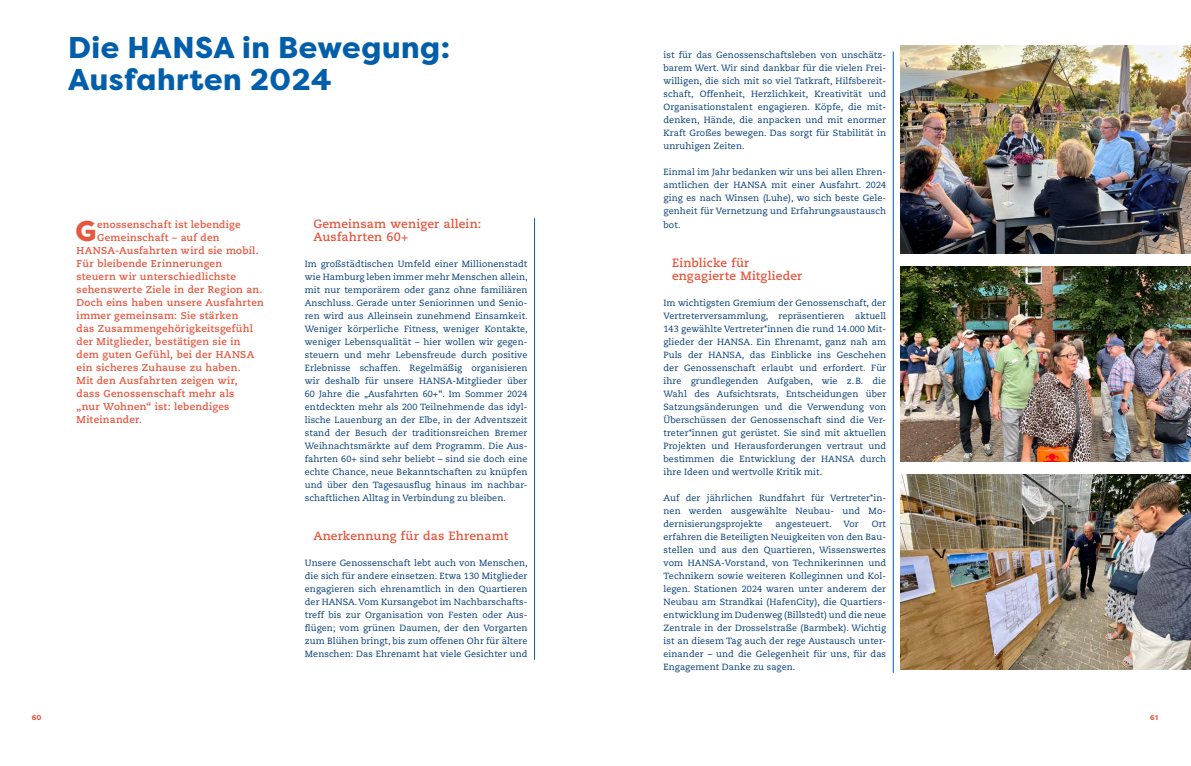
<style>
.page{position:relative;width:1191px;height:766px;background:#fff}
.page>*{position:absolute;margin:0;border:0;box-sizing:border-box;transform-origin:0 0}
.Headline_30_Pt_linksbündig{font:800 30px/32px "Filson Pro";letter-spacing:.02em;color:#005eaa}
.Copy_intro_Initial{font:800 28.6px "Filson Pro";color:#e6573f}
.Zwischenheadline_1{font:700 12px/13px "Caecilia LT Pro 75";letter-spacing:.015em;color:#e6573f}
.Copy_intro_Initial-2{font:700 10px "Caecilia LT Pro 75";letter-spacing:.025em;color:#e6573f}
.Copytext_Caecilia_roman{font:9px/13px "Caecilia LT Pro 55 Roman";letter-spacing:.01em;color:#003a76;text-align:justify}
.t1{font:800 7px "Filson Pro";color:#e6573f}
</style>
<div class="page">
<hr style="left:534px;top:218px;width:1px;height:441px;background:#005eaa">
<hr style="left:893px;top:51px;width:1px;height:621px;background:#005eaa">
<img style="left:900px;top:45px;width:291px;height:208px">
<img style="left:900px;top:266px;width:291px;height:195px">
<img style="left:900px;top:474px;width:291px;height:195px">
<p class="Headline_30_Pt_linksbündig" style="left:68px;top:32px;width:384px">Die HANSA in Bewegung:<br>Ausfahrten 2024</p>
<p class="Copy_intro_Initial" style="left:76px;top:212px;width:22px">G</p>
<p class="Copy_intro_Initial-2" style="left:97px;top:217px;width:145px">enossenschaft ist lebendige</p>
<p class="Copy_intro_Initial-2" style="left:97px;top:230px;width:124px">Gemeinschaft – auf den</p>
<p class="Copy_intro_Initial-2" style="left:77px;top:243px;width:184px">HANSA-Ausfahrten wird sie mobil.</p>
<p class="Copy_intro_Initial-2" style="left:77px;top:256px;width:147px">Für bleibende Erinnerungen</p>
<p class="Copy_intro_Initial-2" style="left:77px;top:269px;width:161px">steuern wir unterschiedlichste</p>
<p class="Copy_intro_Initial-2" style="left:77px;top:282px;width:187px">sehenswerte Ziele in der Region an.</p>
<p class="Copy_intro_Initial-2" style="left:77px;top:295px;width:189px">Doch eins haben unsere Ausfahrten</p>
<p class="Copy_intro_Initial-2" style="left:77px;top:308px;width:163px">immer gemeinsam: Sie stärken</p>
<p class="Copy_intro_Initial-2" style="left:77px;top:321px;width:178px">das Zusammengehörigkeitsgefühl</p>
<p class="Copy_intro_Initial-2" style="left:77px;top:334px;width:165px">der Mitglieder, bestätigen sie in</p>
<p class="Copy_intro_Initial-2" style="left:77px;top:347px;width:179px">dem guten Gefühl, bei der HANSA</p>
<p class="Copy_intro_Initial-2" style="left:77px;top:360px;width:166px">ein sicheres Zuhause zu haben.</p>
<p class="Copy_intro_Initial-2" style="left:77px;top:373px;width:163px">Mit den Ausfahrten zeigen wir,</p>
<p class="Copy_intro_Initial-2" style="left:77px;top:386px;width:159px">dass Genossenschaft mehr als</p>
<p class="Copy_intro_Initial-2" style="left:77px;top:399px;width:154px">„nur Wohnen“ ist: lebendiges</p>
<p class="Copy_intro_Initial-2" style="left:77px;top:412px;width:67px">Miteinander.</p>
<p class="Zwischenheadline_1" style="left:313px;top:216px;width:170px">Gemeinsam weniger allein:<br>Ausfahrten 60+</p>
<p class="Copytext_Caecilia_roman" style="left:305px;top:257px;width:224px">Im großstädtischen Umfeld einer Millionenstadt wie Hamburg leben immer mehr Menschen allein, mit nur temporärem oder ganz ohne familiären Anschluss. Gerade unter Seniorinnen und Senio&shy;ren wird aus Alleinsein zunehmend Einsamkeit.<br>Weniger körperliche Fitness, weniger Kontakte, weniger Lebensqualität – hier wollen wir gegen&shy;steuern und mehr Lebensfreude durch positive Erlebnisse schaffen. Regelmäßig organisieren wir deshalb für unsere HANSA-Mitglieder über 60 Jahre die „Ausfahrten 60+“. Im Sommer 2024 entdeckten mehr als 200 Teilnehmende das idyl&shy;lische Lauenburg an der Elbe, in der Adventszeit stand der Besuch der traditionsreichen Bremer Weihnachtsmärkte auf dem Programm. Die Aus&shy;fahrten 60+ sind sehr beliebt – sind sie doch eine echte Chance, neue Bekanntschaften zu knüpfen und über den Tagesausflug hinaus im nachbar&shy;schaftlichen Alltag in Verbindung zu bleiben.</p>
<p class="Zwischenheadline_1" style="left:313px;top:528px;width:196px">Anerkennung für das Ehrenamt</p>
<p class="Copytext_Caecilia_roman" style="left:305px;top:556px;width:224px">Unsere Genossenschaft lebt auch von Menschen, die sich für andere einsetzen. Etwa 130 Mitglieder engagieren sich ehrenamtlich in den Quartieren der HANSA. Vom Kursangebot im Nachbarschafts&shy;treff bis zur Organisation von Festen oder Aus&shy;flügen; vom grünen Daumen, der den Vorgarten zum Blühen bringt, bis zum offenen Ohr für ältere Menschen: Das Ehrenamt hat viele Gesichter und</p>
<p class="Copytext_Caecilia_roman" style="left:663px;top:49px;width:224px">ist für das Genossenschaftsleben von unschätz&shy;barem Wert. Wir sind dankbar für die vielen Frei&shy;willigen, die sich mit so viel Tatkraft, Hilfsbereit&shy;schaft, Offenheit, Herzlichkeit, Kreativität und Organisationstalent engagieren. Köpfe, die mit&shy;denken, Hände, die anpacken und mit enormer Kraft Großes bewegen. Das sorgt für Stabilität in unruhigen Zeiten.</p>
<p class="Copytext_Caecilia_roman" style="left:663px;top:166px;width:224px">Einmal im Jahr bedanken wir uns bei allen Ehren&shy;amtlichen der HANSA mit einer Ausfahrt. 2024 ging es nach Winsen (Luhe), wo sich beste Gele&shy;genheit für Vernetzung und Erfahrungsaustausch bot.</p>
<p class="Zwischenheadline_1" style="left:672px;top:255px;width:132px">Einblicke für engagierte Mitglieder</p>
<p class="Copytext_Caecilia_roman" style="left:663px;top:296px;width:224px;text-align:left">Im wichtigsten Gremium der Genossenschaft, der Vertreterversammlung, repräsentieren aktuell 143 gewählte Vertreter*innen die rund 14.000 Mit&shy;glieder der HANSA. Ein Ehrenamt, ganz nah am Puls der HANSA, das Einblicke ins Geschehen der Genossenschaft erlaubt und erfordert. Für ihre grundlegenden Aufgaben, wie z.B. die Wahl des Aufsichtsrats, Entscheidungen über Satzungsänderungen und die Verwendung von Überschüssen der Genossenschaft sind die Ver&shy;treter*innen gut gerüstet. Sie sind mit aktuellen Projekten und Herausforderungen vertraut und bestimmen die Entwicklung der HANSA durch ihre Ideen und wertvolle Kritik mit.</p>
<p class="Copytext_Caecilia_roman" style="left:663px;top:491px;width:224px">Auf der jährlichen Rundfahrt für Vertreter*in&shy;nen werden ausgewählte Neubau- und Mo&shy;dernisierungsprojekte</p>
<p class="Copytext_Caecilia_roman" style="left:663px;top:517px;width:224px;text-indent:208px">Ort erfahren die Beteiligten Neuigkeiten von den Bau&shy;stellen und aus den Quartieren, Wissenswertes vom HANSA-Vorstand, von Technikerinnen und Technikern sowie weiteren Kolleginnen und Kol&shy;legen. Stationen 2024 waren unter anderem der Neubau am Strandkai (HafenCity), die Quartiers&shy;entwicklung im Dudenweg (Billstedt) und die neue Zentrale in der Drosselstraße (Barmbek). Wichtig ist an diesem Tag auch der rege Austausch unter&shy;einander – und die Gelegenheit für uns, für das Engagement Danke zu sagen.</p>
<p class="Copytext_Caecilia_roman" style="left:775px;top:517px;width:57px">angesteuert.</p>
<p class="Copytext_Caecilia_roman" style="left:843px;top:517px;width:17px">Vor</p>
<p class="t1" style="left:32px;top:713px;width:11px">60</p>
<p class="t1" style="left:1150px;top:713px;width:9px">61</p>
</div>
